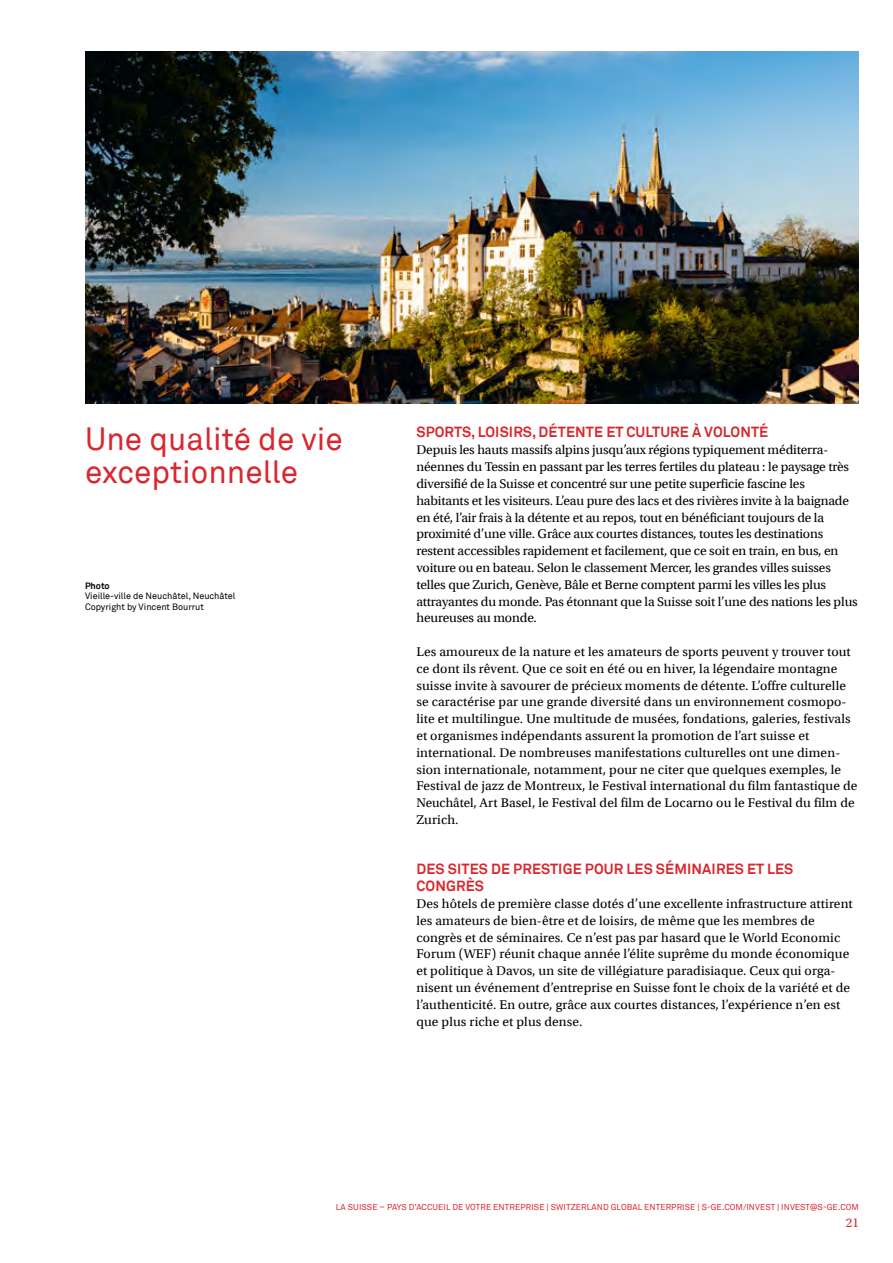
<style>
.page{position:relative;width:893px;height:1263px;background:#fff}
.page>*{position:absolute;margin:0;border:0;box-sizing:border-box;transform-origin:0 0}
.t1{font:31.5px/33.6px "Akkurat S GE Regular";color:#d7282f}
.t2{font:14.4px/16.8px "Akkurat S GE Bold";letter-spacing:.01em;color:#d7282f}
.t3{font:13.2px/16.8px "Utopia S GE Regular";letter-spacing:.005em;color:#000}
.t4{font:13.2px "Utopia S GE Regular";color:#d7282f}
.t5{font:9px/10.5px "Akkurat S GE Regular";color:#000}
.t6{font:9px "Akkurat S GE Bold";color:#000}
.t7{font:8.4px "Akkurat S GE Regular";letter-spacing:.01em;color:#d7282f}
</style>
<div class="page">
<img style="left:85px;top:51px;width:774px;height:353px">
<h1 class="t1" style="left:85px;top:420px;width:259px">Une qualité de vie exceptionnelle</h1>
<p class="t6" style="left:85px;top:579px;width:26px">Photo</p>
<p class="t5" style="left:85px;top:590px;width:152px">Vieille-ville de Neuchâtel, Neuchâtel<br>Copyright by Vincent Bourrut</p>
<p class="t2" style="left:416px;top:424px;width:353px">SPORTS, LOISIRS, DÉTENTE ET CULTURE À VOLONTÉ</p>
<p class="t3" style="left:416px;top:441px;width:443px">Depuis les hauts massifs alpins jusqu’aux régions typiquement méditerra&shy;néennes du Tessin en passant par les terres fertiles du plateau : le paysage très diversifié de la Suisse et concentré sur une petite superficie fascine les habitants et les visiteurs. L’eau pure des lacs et des rivières invite à la baignade en été, l’air frais à la détente et au repos, tout en bénéficiant toujours de la proximité d’une ville. Grâce aux courtes distances, toutes les destinations restent accessibles rapidement et facilement, que ce soit en train, en bus, en voiture ou en bateau. Selon le classement Mercer, les grandes villes suisses telles que Zurich, Genève, Bâle et Berne comptent parmi les villes les plus attrayantes du monde. Pas étonnant que la Suisse soit l’une des nations les plus heureuses au monde.</p>
<p class="t3" style="left:416px;top:642px;width:442px">Les amoureux de la nature et les amateurs de sports peuvent y trouver tout ce dont ils rêvent. Que ce soit en été ou en hiver, la légendaire montagne suisse invite à savourer de précieux moments de détente. L’offre culturelle se caractérise par une grande diversité dans un environnement cosmopo&shy;lite et multilingue. Une multitude de musées, fondations, galeries, festivals et organismes indépendants assurent la promotion de l’art suisse et international. De nombreuses manifestations culturelles ont une dimen&shy;sion internationale, notamment, pour ne citer que quelques exemples, le Festival de jazz de Montreux, le Festival international du film fantastique de Neuchâtel, Art Basel, le Festival del film de Locarno ou le Festival du film de Zurich.</p>
<p class="t2" style="left:416px;top:860px;width:378px">DES SITES DE PRESTIGE POUR LES SÉMINAIRES ET LES<br>CONGRÈS</p>
<p class="t3" style="left:416px;top:894px;width:438px">Des hôtels de première classe dotés d’une excellente infrastructure attirent les amateurs de bien-être et de loisirs, de même que les membres de congrès et de séminaires. Ce n’est pas par hasard que le World Economic Forum (WEF) réunit chaque année l’élite suprême du monde économique et politique à Davos, un site de villégiature paradisiaque. Ceux qui orga&shy;nisent un événement d’entreprise en Suisse font le choix de la variété et de l’authenticité. En outre, grâce aux courtes distances, l’expérience n’en est que plus riche et plus dense.</p>
<p class="t7" style="left:336px;top:1201px;width:524px">LA SUISSE – PAYS D’ACCUEIL DE VOTRE ENTREPRISE | SWITZERLAND GLOBAL ENTERPRISE | S-GE.COM/INVEST | INVEST@S-GE.COM</p>
<p class="t4" style="left:846px;top:1213px;width:15px">21</p>
</div>
